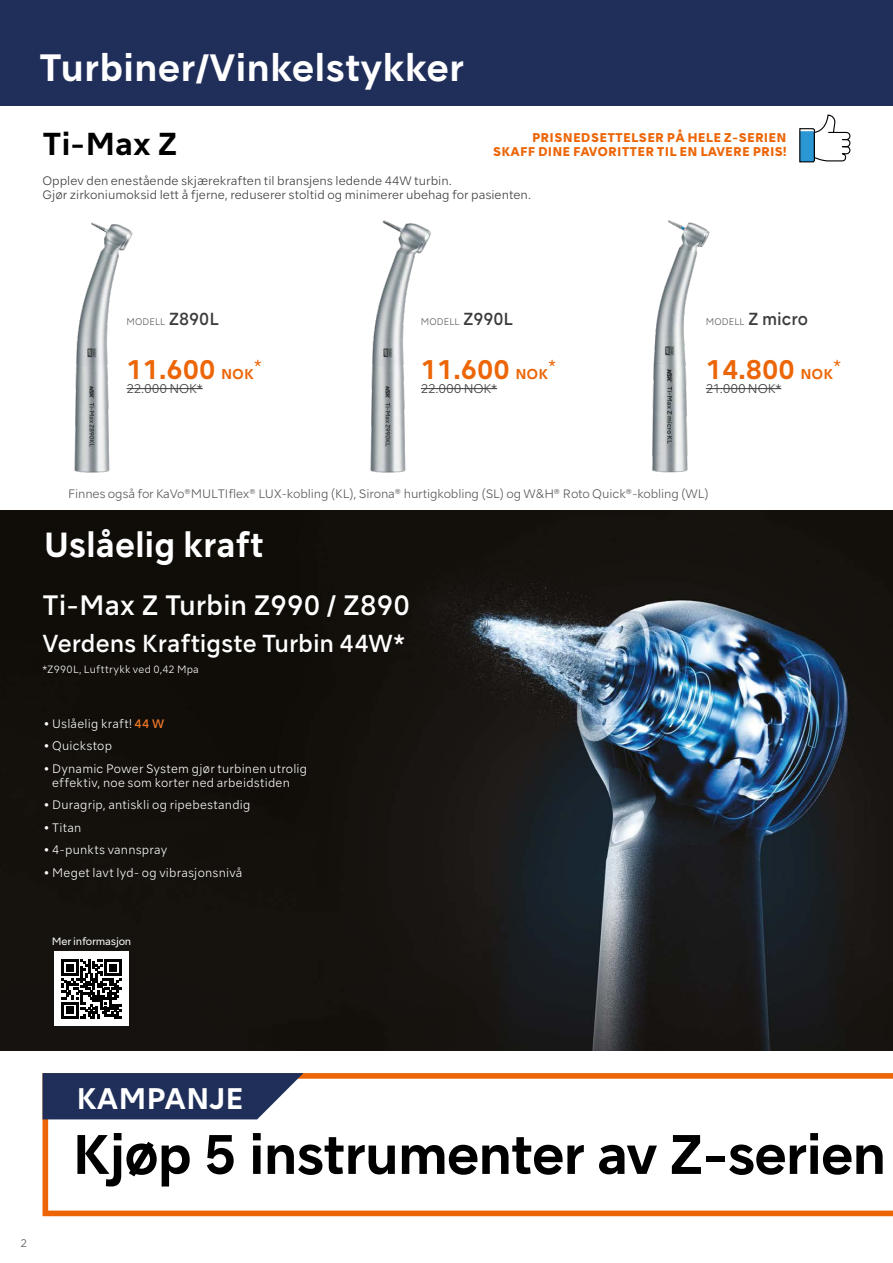
<style>
.page{position:relative;width:893px;height:1263px;background:#fff}
.page>*{position:absolute;margin:0;border:0;box-sizing:border-box;transform-origin:0 0}
.t1{font:700 52.5px "NSKTSRE";letter-spacing:-.03em;color:#000}
.t2{font:700 36px "NSKTSRE";color:#fff}
.t3{font:700 33px "NSKTSRE";color:#fff}
.t4{font:700 30px "NSKTSRE";color:#000}
.t5{font:700 28.2px "NSKTSRE";color:#fff}
.t6{font:500 26.55px "NSKTSRE";color:#fff}
.t7{font:700 25.5px "NSKTSRE";color:#ec6608}
.t8{font:500 23.25px "NSKTSRE";color:#fff}
.t9{font:14.85px "NSKTSRE";color:#ec6608}
.t10{font:800 12px/14.1px "NSKTSRE";letter-spacing:.01em;color:#ec6608;text-align:right}
.t11{font:300 12px "NSKTSRE";letter-spacing:-.015em;color:#3c3c3b}
.t12{font:300 11.55px/14px "NSKTSRE";letter-spacing:.02em;color:#fff}
.t13{font:300 11.55px/13.8px "NSKTSRE";color:#3c3c3b}
.t14{font:300 11.55px "NSKTSRE";letter-spacing:-.01em;color:#575756}
.t15{font:300 10.5px "NSKTSRE";color:#575756}
.t16{font:300 9.9px "NSKTSRE";letter-spacing:.025em;color:#fff}
.t17{font:9.9px "NSKTSRE";letter-spacing:-.02em;color:#fff}
.t18{font:300 9px "NSKTSRE";letter-spacing:.025em;color:#575756;scale:.95 1}
.s1{font-weight:500;font-size:16.5px;color:#3c3c3b}
.s2{font-size:13.5px}
.s3{font-weight:500;color:#ee7726}
</style>
<div class="page">
<img style="left:0;top:510px;width:893px;height:541px">
<div style="left:0;top:0;width:893px;height:106px;background:#202f5a"></div>
<img style="left:652px;top:220px;width:73px;height:253px">
<img style="left:74px;top:222px;width:73px;height:251px">
<img style="left:370px;top:220px;width:73px;height:253px">
<svg style="left:42px;top:1073px;width:851px;height:144px"></svg>
<hr style="left:126px;top:388px;width:77px;height:1px;background:#3c3c3b">
<hr style="left:421px;top:388px;width:76px;height:1px;background:#3c3c3b">
<hr style="left:706px;top:388px;width:75px;height:1px;background:#3c3c3b">
<div style="left:54px;top:952px;width:75px;height:74px;background:#fff"></div>
<svg style="left:62px;top:959px;width:59px;height:60px"></svg>
<svg style="left:43px;top:1073px;width:260px;height:46px;background:#334067"></svg>
<svg style="left:799px;top:114px;width:52px;height:49px"></svg>
<h2 class="t2" style="left:39px;top:43px;width:427px">Turbiner/Vinkelstykker</h2>
<p class="t10" style="left:493px;top:131px;width:295px">PRISNEDSETTELSER PÅ HELE Z-SERIEN<br>SKAFF DINE FAVORITTER TIL EN LAVERE PRIS!</p>
<h3 class="t4" style="left:43px;top:124px;width:137px">Ti-Max Z</h3>
<p class="t13" style="left:43px;top:174px;width:490px">Opplev den enestående skjærekraften til bransjens ledende 44W turbin.<br>Gjør zirkoniumoksid lett å fjerne, reduserer stoltid og minimerer ubehag for pasienten.</p>
<p class="t18" style="left:126px;top:316px;width:99px">MODELL <span class="s1">Z890L</span></p>
<h3 class="t7" style="left:126px;top:352px;width:129px">11.600 <span class="s2">NOK</span></h3>
<p class="t9" style="left:254px;top:355px;width:9px">*</p>
<p class="t11" style="left:126px;top:380px;width:78px">22.000 NOK*</p>
<p class="t18" style="left:421px;top:316px;width:99px">MODELL <span class="s1">Z990L</span></p>
<h3 class="t7" style="left:421px;top:352px;width:129px">11.600 <span class="s2">NOK</span></h3>
<p class="t9" style="left:548px;top:355px;width:9px">*</p>
<p class="t11" style="left:421px;top:380px;width:78px">22.000 NOK*</p>
<p class="t18" style="left:706px;top:316px;width:109px">MODELL <span class="s1">Z micro</span></p>
<h3 class="t7" style="left:706px;top:352px;width:129px">14.800 <span class="s2">NOK</span></h3>
<p class="t9" style="left:833px;top:355px;width:9px">*</p>
<p class="t11" style="left:706px;top:380px;width:77px">21.000 NOK*</p>
<p class="t14" style="left:68px;top:486px;width:642px">Finnes også for KaVo®MULTIflex® LUX-kobling (KL), Sirona® hurtigkobling (SL) og W&amp;H® Roto Quick®-kobling (WL)</p>
<h3 class="t3" style="left:44px;top:523px;width:222px">Uslåelig kraft</h3>
<h3 class="t6" style="left:43px;top:587px;width:369px">Ti-Max Z Turbin Z990 / Z890</h3>
<h3 class="t8" style="left:43px;top:627px;width:364px">Verdens Kraftigste Turbin 44W*</h3>
<p class="t16" style="left:43px;top:663px;width:158px">*Z990L, Lufttrykk ved 0,42 Mpa</p>
<p class="t12" style="left:44px;top:717px;width:122px">• Uslåelig kraft! <span class="s3">44 W</span></p>
<p class="t12" style="left:44px;top:739px;width:70px">• Quickstop</p>
<p class="t12" style="left:52px;top:761px;width:256px;text-indent:-9px">• Dynamic Power System gjør turbinen utrolig effektiv, noe som korter ned arbeidstiden</p>
<p class="t12" style="left:44px;top:798px;width:208px">• Duragrip, antiskli og ripebestandig</p>
<p class="t12" style="left:44px;top:820px;width:39px">• Titan</p>
<p class="t12" style="left:44px;top:843px;width:125px">• 4-punkts vannspray</p>
<p class="t12" style="left:44px;top:865px;width:200px">• Meget lavt lyd- og vibrasjonsnivå</p>
<p class="t17" style="left:52px;top:934px;width:81px">Mer informasjon</p>
<p class="t15" style="left:21px;top:1236px;width:8px">2</p>
<h3 class="t5" style="left:76px;top:1080px;width:169px">KAMPANJE</h3>
<h1 class="t1" style="left:72px;top:1119px;width:816px">Kjøp 5 instrumenter av Z-serien</h1>
</div>
